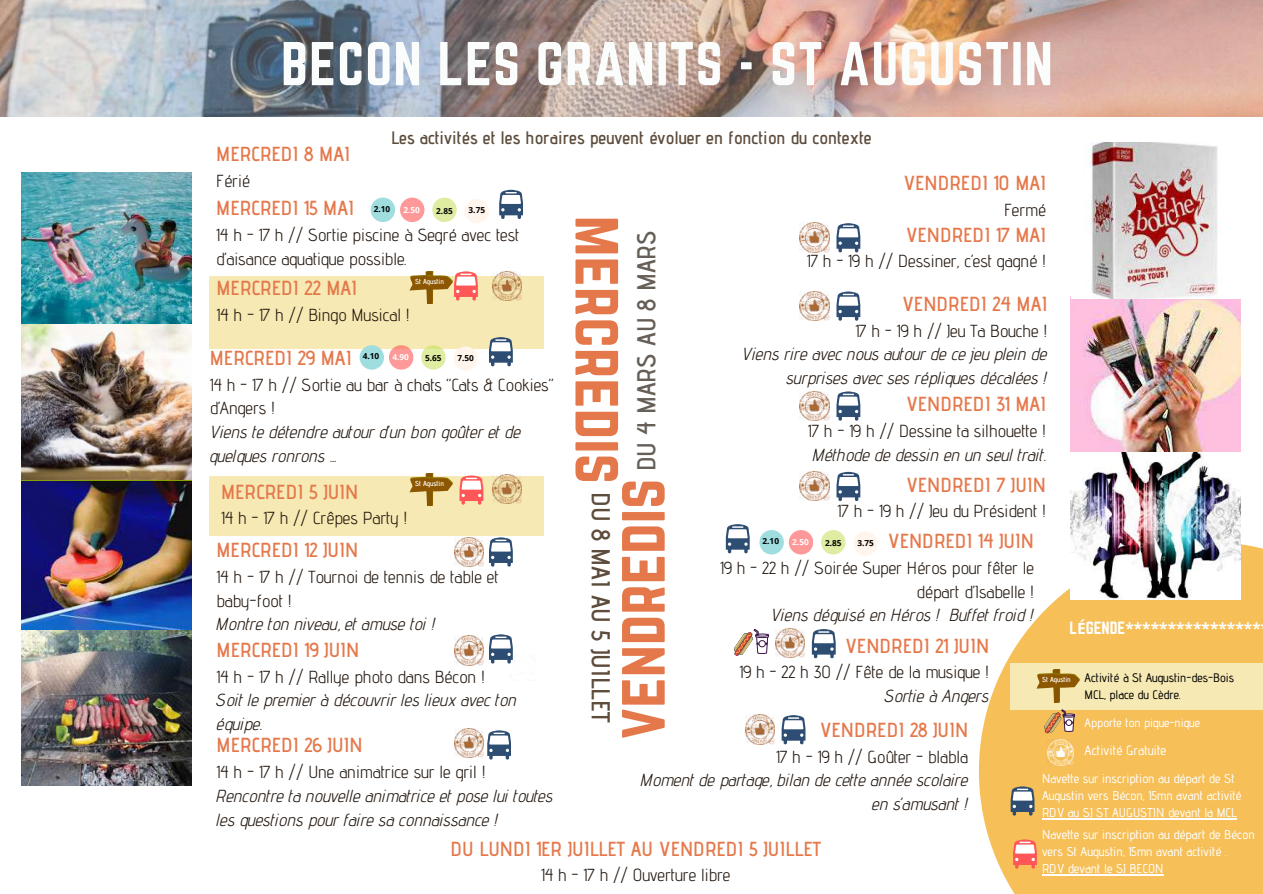
<style>
.page{position:relative;width:1263px;height:894px;background:#fff}
.page>*{position:absolute;margin:0;border:0;box-sizing:border-box;transform-origin:0 0}
.t1{font:60.9px "Norwester";color:#e5784b}
.t2{font:54px "Norwester";letter-spacing:.02em;color:#fbfdfd}
.t3{font:600 25.95px "Advent Pro";color:#5d4c3c}
.t4{font:600 25.95px "Advent Pro";color:#665f57}
.t5{font:600 20.25px "Advent Pro";color:#e5784b}
.t6{font:600 18px "Advent Pro";color:#5d4c3c}
.t7{font:17.4px/23.7px "Advent Pro";color:#21150c}
.t8{font:17.4px/23.7px "CA Generated";color:#21150c}
.t9{font:700 15.6px "Noto Sans";color:#fff}
.t10{font:500 13.5px "Advent Pro";color:#fff}
.t11{font:500 12.75px/17.1px "Advent Pro";color:#fff}
.t12{font:500 12.3px/16.5px "Advent Pro";color:#000}
.t13{font:500 12.3px "Advent Pro";color:#fff}
.t14{font:700 8.25px "Open Sans";color:#000}
.t15{font:700 8.25px "Open Sans";color:#fff}
.t16{font:600 7.2px "Advent Pro";color:#fff}
.s1{font-family:"Advent Pro"}
.s2{font-family:"Norwester";font-weight:400}
</style>
<div class="page">
<svg style="left:979px;top:544px;width:284px;height:349px;fill:#f6bf57"></svg>
<img style="left:1071px;top:451px;width:170px;height:148px">
<img style="left:1071px;top:298px;width:170px;height:153px">
<img style="left:0;top:0;width:1263px;height:116px">
<img style="left:1086px;top:143px;width:132px;height:155px">
<div style="left:210px;top:276px;width:334px;height:73px;background:#f6e9b3"></div>
<img style="left:22px;top:173px;width:170px;height:153px">
<img style="left:21px;top:474px;width:171px;height:311px">
<div style="left:210px;top:476px;width:334px;height:60px;background:#f6e9b3"></div>
<div style="left:371px;top:197px;width:24px;height:25px;background:#9fdddf;border-radius:50%"></div>
<div style="left:400px;top:197px;width:24px;height:25px;background:#ff9898;border-radius:50%"></div>
<div style="left:432px;top:197px;width:25px;height:25px;background:#deeda1;border-radius:50%"></div>
<div style="left:465px;top:199px;width:24px;height:24px;background:#fff5ec;border-radius:50%"></div>
<svg style="left:734px;top:629px;width:35px;height:27px"></svg>
<svg style="left:1011px;top:786px;width:23px;height:30px"></svg>
<svg style="left:1013px;top:839px;width:24px;height:30px"></svg>
<div style="left:1011px;top:662px;width:252px;height:47px;background:#f6e9b3"></div>
<img style="left:1047px;top:739px;width:26px;height:26px">
<svg style="left:1043px;top:709px;width:32px;height:25px"></svg>
<svg style="left:1036px;top:669px;width:44px;height:32px"></svg>
<hr style="left:1042px;top:817px;width:195px;height:1px;background:#fff">
<hr style="left:1042px;top:874px;width:121px;height:1px;background:#fff">
<svg style="left:410px;top:473px;width:43px;height:32px"></svg>
<svg style="left:410px;top:271px;width:68px;height:33px"></svg>
<svg style="left:459px;top:475px;width:24px;height:30px"></svg>
<img style="left:493px;top:271px;width:29px;height:29px">
<img style="left:493px;top:474px;width:29px;height:29px">
<div style="left:360px;top:345px;width:24px;height:24px;background:#9fdddf;border-radius:50%"></div>
<svg style="left:389px;top:345px;width:24px;height:24px"></svg>
<svg style="left:421px;top:345px;width:25px;height:24px"></svg>
<div style="left:454px;top:346px;width:24px;height:24px;background:#fff5ec;border-radius:50%"></div>
<svg style="left:489px;top:337px;width:24px;height:30px"></svg>
<svg style="left:499px;top:190px;width:24px;height:29px"></svg>
<svg style="left:489px;top:537px;width:24px;height:30px"></svg>
<svg style="left:489px;top:634px;width:24px;height:30px"></svg>
<svg style="left:487px;top:730px;width:24px;height:30px"></svg>
<img style="left:454px;top:537px;width:29px;height:29px">
<img style="left:454px;top:635px;width:29px;height:30px">
<img style="left:454px;top:728px;width:29px;height:29px">
<img style="left:800px;top:223px;width:29px;height:29px">
<svg style="left:836px;top:223px;width:24px;height:30px"></svg>
<img style="left:800px;top:291px;width:29px;height:29px">
<svg style="left:836px;top:291px;width:24px;height:30px"></svg>
<img style="left:800px;top:391px;width:29px;height:29px">
<svg style="left:836px;top:391px;width:24px;height:30px"></svg>
<img style="left:800px;top:471px;width:29px;height:29px">
<svg style="left:836px;top:471px;width:24px;height:30px"></svg>
<img style="left:775px;top:628px;width:29px;height:29px">
<svg style="left:812px;top:629px;width:23px;height:29px"></svg>
<img style="left:745px;top:714px;width:29px;height:29px">
<svg style="left:782px;top:715px;width:23px;height:29px"></svg>
<div style="left:759px;top:530px;width:25px;height:24px;background:#9fdddf;border-radius:50%"></div>
<div style="left:789px;top:530px;width:24px;height:24px;background:#ff9898;border-radius:50%"></div>
<div style="left:821px;top:530px;width:24px;height:24px;background:#deeda1;border-radius:50%"></div>
<div style="left:853px;top:531px;width:25px;height:24px;background:#fff5ec;border-radius:50%"></div>
<svg style="left:726px;top:524px;width:23px;height:29px"></svg>
<img style="left:21px;top:324px;width:170px;height:155px">
<h2 class="t2" style="left:281px;top:31px;width:773px">BECON LES GRANITS - ST AUGUSTIN</h2>
<p class="t6" style="left:391px;top:126px;width:482px">Les activités et les horaires peuvent évoluer en fonction du contexte</p>
<p class="t5" style="left:216px;top:141px;width:135px">MERCREDI 8 MAI</p>
<p class="t7" style="left:216px;top:168px;width:35px">Férié</p>
<p class="t5" style="left:903px;top:170px;width:144px">VENDREDI 10 MAI</p>
<p class="t7" style="left:1004px;top:197px;width:44px">Fermé</p>
<p class="t5" style="left:905px;top:222px;width:142px">VENDREDI 17 MAI</p>
<p class="t7" style="left:807px;top:249px;width:241px">17 h - 19 h // Dessiner, c’est gagné !</p>
<p class="t5" style="left:216px;top:195px;width:139px">MERCREDI 15 MAI</p>
<p class="t7" style="left:216px;top:223px;width:305px">14 h - 17 h // Sortie piscine à Segré avec test d’aisance aquatique possible.</p>
<p class="t14" style="left:374px;top:203px;width:18px">2.10</p>
<p class="t15" style="left:403px;top:204px;width:18px">2.50</p>
<p class="t14" style="left:436px;top:205px;width:18px">2.85</p>
<p class="t14" style="left:469px;top:204px;width:18px">3.75</p>
<h1 class="t1" style="left:636px;top:215px;width:270px;rotate:90deg">mercredis</h1>
<h3 class="t4" style="left:630px;top:471px;width:242px;rotate:-90deg">DU 4 MARS AU 8 MARS</h3>
<p class="t16" style="left:415px;top:277px;width:30px">St Agustin</p>
<p class="t5" style="left:217px;top:275px;width:142px">MERCREDI 22 MAI</p>
<p class="t7" style="left:217px;top:302px;width:195px">14 h - 17 h // Bingo Musical !</p>
<p class="t5" style="left:902px;top:291px;width:147px">VENDREDI 24 MAI</p>
<p class="t7" style="left:855px;top:318px;width:194px">17 h - 19 h // Jeu Ta Bouche !</p>
<p class="t8" style="left:742px;top:342px;width:307px;text-align:right">Viens rire avec nous autour de ce jeu plein de surprises avec ses répliques décalées !</p>
<p class="t5" style="left:210px;top:345px;width:143px">MERCREDI 29 MAI</p>
<p class="t7" style="left:210px;top:372px;width:345px">14 h - 17 h // Sortie au bar à chats “Cats &amp; Cookies” d’Angers !</p>
<p class="t8" style="left:210px;top:419px;width:313px">Viens te détendre autour d’un bon goûter et de quelques ronrons .</p>
<p class="t14" style="left:363px;top:350px;width:18px">4.10</p>
<p class="t15" style="left:392px;top:351px;width:18px">4.90</p>
<p class="t14" style="left:425px;top:352px;width:18px">5.65</p>
<p class="t14" style="left:457px;top:352px;width:18px">7.50</p>
<p class="t5" style="left:906px;top:391px;width:142px">VENDREDI 31 MAI</p>
<p class="t7" style="left:808px;top:418px;width:240px">17 h - 19 h // Dessine ta silhouette !</p>
<p class="t8" style="left:813px;top:442px;width:235px">Méthode de dessin en un seul trait<span class="s1">.</span></p>
<p class="t5" style="left:906px;top:472px;width:142px">VENDREDI 7 JUIN</p>
<p class="t7" style="left:838px;top:499px;width:210px">17 h - 19 h // Jeu du Président !</p>
<p class="t16" style="left:415px;top:479px;width:30px">St Agustin</p>
<h1 class="t1" style="left:604px;top:739px;width:262px;rotate:-90deg">vendredis</h1>
<p class="t5" style="left:221px;top:479px;width:139px">MERCREDI 5 JUIN</p>
<p class="t7" style="left:221px;top:506px;width:188px">14 h - 17 h // Crêpes Party !</p>
<h3 class="t3" style="left:617px;top:492px;width:231px;rotate:90deg">DU 8 MAI AU 5 JUILLET</h3>
<p class="t5" style="left:888px;top:528px;width:148px">VENDREDI 14 JUIN</p>
<p class="t7" style="left:720px;top:555px;width:316px;text-align:right">19 h - 22 h // Soirée Super Héros pour fêter le départ d’Isabelle !</p>
<p class="t8" style="left:771px;top:603px;width:265px">Viens déguisé en Héros ! Buffet froid !</p>
<p class="t14" style="left:762px;top:535px;width:18px">2.10</p>
<p class="t15" style="left:792px;top:536px;width:18px">2.50</p>
<p class="t14" style="left:825px;top:537px;width:18px">2.85</p>
<p class="t14" style="left:857px;top:537px;width:18px">3.75</p>
<p class="t5" style="left:217px;top:537px;width:143px">MERCREDI 12 JUIN</p>
<p class="t7" style="left:217px;top:564px;width:284px">14 h - 17 h // Tournoi de tennis de table et baby-foot !</p>
<p class="t8" style="left:217px;top:612px;width:221px">Montre ton niveau, et amuse toi !</p>
<p class="t9" style="left:1069px;top:617px;width:193px"><span class="s2">L</span>É<span class="s2">GENDE</span>****************</p>
<p class="t5" style="left:845px;top:633px;width:146px">VENDREDI 21 JUIN</p>
<p class="t7" style="left:739px;top:660px;width:251px">19 h - 22 h 30 // Fête de la musique !</p>
<p class="t8" style="left:885px;top:683px;width:106px">Sortie à Angers</p>
<p class="t5" style="left:217px;top:637px;width:144px">MERCREDI 19 JUIN</p>
<p class="t7" style="left:217px;top:664px;width:270px">14 h - 17 h // Rallye photo dans Bécon !</p>
<p class="t8" style="left:217px;top:688px;width:302px">Soit le premier à découvrir les lieux avec ton équipe.</p>
<p class="t12" style="left:1085px;top:669px;width:151px">Activité à St Augustin-des-Bois<br>MCL, place du Cèdre.</p>
<p class="t16" style="left:1042px;top:675px;width:30px">St Agustin</p>
<p class="t13" style="left:1085px;top:715px;width:117px">Apporte ton pique-nique</p>
<p class="t5" style="left:819px;top:716px;width:150px">VENDREDI 28 JUIN</p>
<p class="t7" style="left:776px;top:744px;width:194px">17 h - 19 h // Goûter - blabla</p>
<p class="t8" style="left:641px;top:767px;width:329px;text-align:right">Moment de partage, bilan de cette année scolaire en s’amusant !</p>
<p class="t5" style="left:217px;top:732px;width:148px">MERCREDI 26 JUIN</p>
<p class="t7" style="left:217px;top:760px;width:271px">14 h - 17 h // Une animatrice sur le gril !</p>
<p class="t8" style="left:217px;top:783px;width:338px">Rencontre ta nouvelle animatrice et pose lui toutes les questions pour faire sa connaissance !</p>
<p class="t10" style="left:1085px;top:741px;width:83px">Activité Gratuite</p>
<p class="t11" style="left:1042px;top:769px;width:201px">Navette sur inscription au départ de St<br>Augustin vers Bécon, 15mn avant activité<br>RDV au SJ ST AUGUSTIN devant la MCL</p>
<p class="t11" style="left:1042px;top:825px;width:214px">Navette sur inscription au départ de Bécon vers St Augustin, 15mn avant activité .<br>RDV devant le SJ BECON</p>
<p class="t5" style="left:451px;top:835px;width:372px">DU LUNDI 1ER JUILLET AU VENDREDI 5 JUILLET</p>
<p class="t7" style="left:541px;top:863px;width:191px">14 h - 17 h // Ouverture libre</p>
</div>
